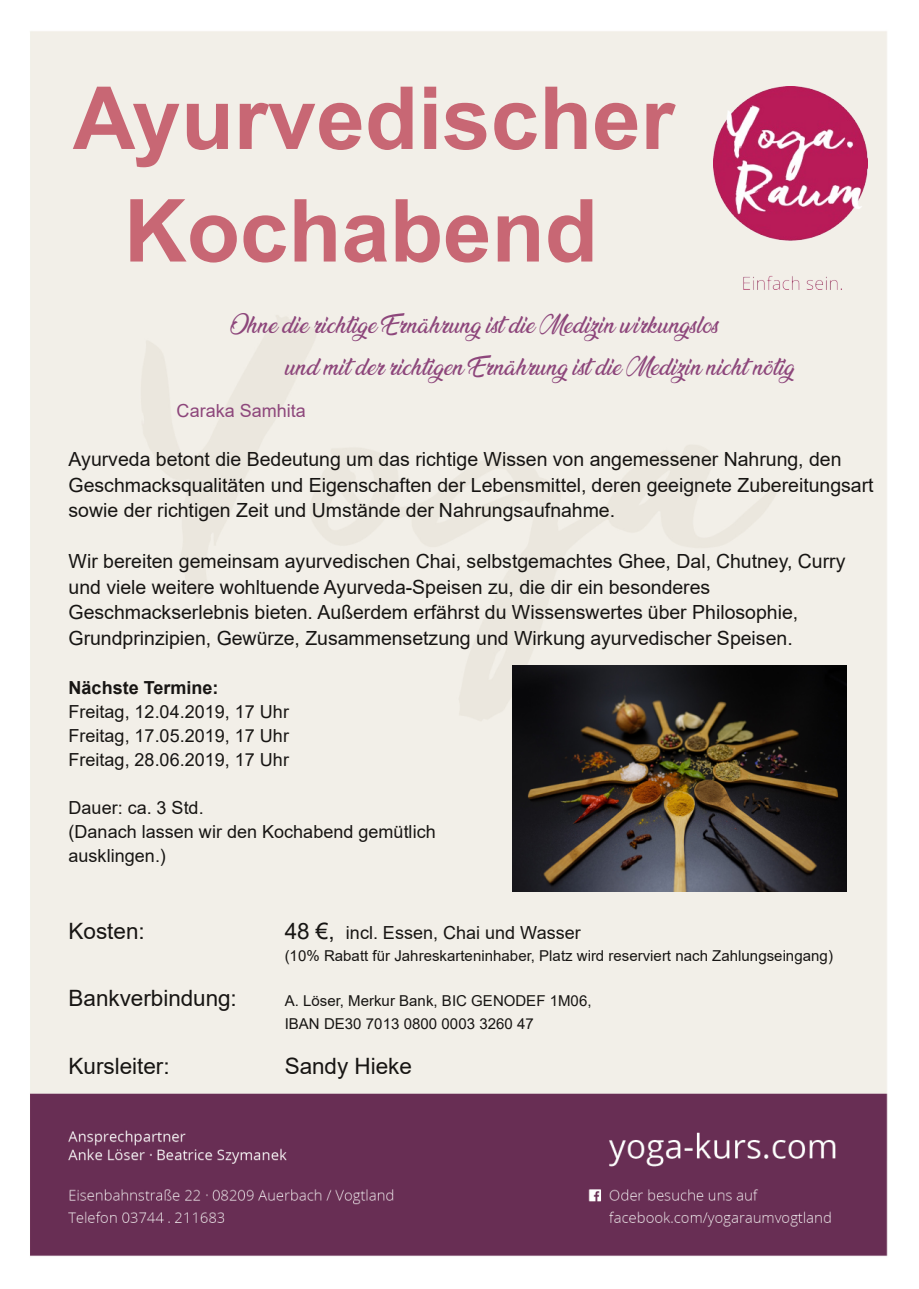
<style>
.page{position:relative;width:919px;height:1289px;background:#fff}
.page>*{position:absolute;margin:0;border:0;box-sizing:border-box;transform-origin:0 0}
.t1{font:700 87px/112.5px "Arial";color:#c86774;text-align:center}
.t2{font:22.5px "Arial";color:#171513}
.t3{font:21px/42px "Ananda";color:#8d467b}
.t4{font:19.5px/25.5px "Arial";color:#171513}
.t5{font:18px/24px "Arial";color:#171513;text-align:justify}
.t6{font:700 18px "Arial";color:#171513}
.t7{font:18px "Arial";color:#8d467b}
.t8{font:15px/22.5px "Arial";letter-spacing:.005em;color:#171513}
.s1{font-size:22.5px}
</style>
<div class="page">
<img style="left:30px;top:31px;width:858px;height:1226px">
<img style="left:513px;top:665px;width:333px;height:226px">
<img style="left:713px;top:86px;width:154px;height:203px">
<h1 class="t1" style="left:73px;top:62px;width:603px">Ayurvedischer<br>Kochabend</h1>
<p class="t3" style="left:285px;top:306px;width:512px;text-indent:-54px">Ohne die richtige Ernährung ist die Medizin wirkungslos<br>und mit der richtigen Ernährung ist die Medizin nicht nötig</p>
<p class="t7" style="left:177px;top:400px;width:131px">Caraka Samhita</p>
<p class="t4" style="left:69px;top:446px;width:806px">Ayurveda betont die Bedeutung um das richtige Wissen von angemessener Nahrung, den<br>Geschmacksqualitäten und Eigenschaften der Lebensmittel, deren geeignete Zubereitungsart sowie der richtigen Zeit und Umstände der Nahrungsaufnahme.</p>
<p class="t4" style="left:69px;top:548px;width:778px">Wir bereiten gemeinsam ayurvedischen Chai, selbstgemachtes Ghee, Dal, Chutney, Curry und viele weitere wohltuende Ayurveda-Speisen zu, die dir ein besonderes Geschmackserlebnis bieten. Außerdem erfährst du Wissenswertes über Philosophie, Grundprinzipien, Gewürze, Zusammensetzung und Wirkung ayurvedischer Speisen.</p>
<p class="t6" style="left:69px;top:678px;width:151px">Nächste Termine:</p>
<p class="t5" style="left:69px;top:700px;width:222px">Freitag, 12.04.2019, 17 Uhr Freitag, 17.05.2019, 17 Uhr Freitag, 28.06.2019, 17 Uhr</p>
<p class="t5" style="left:69px;top:796px;width:369px;text-align:left">Dauer: ca. 3 Std.<br>(Danach lassen wir den Kochabend gemütlich ausklingen.)</p>
<p class="t2" style="left:69px;top:918px;width:78px">Kosten:</p>
<p class="t5" style="left:285px;top:920px;width:297px"><span class="s1">48 €,</span> incl. Essen, Chai und Wasser</p>
<p class="t8" style="left:285px;top:944px;width:549px">(10% Rabatt für Jahreskarteninhaber, Platz wird reserviert nach Zahlungseingang)</p>
<p class="t2" style="left:69px;top:985px;width:170px">Bankverbindung:</p>
<p class="t8" style="left:285px;top:989px;width:308px">A. Löser, Merkur Bank, BIC GENODEF 1M06,<br>IBAN DE30 7013 0800 0003 3260 47</p>
<p class="t2" style="left:69px;top:1053px;width:103px">Kursleiter:</p>
<p class="t2" style="left:285px;top:1053px;width:129px">Sandy Hieke</p>
</div>
